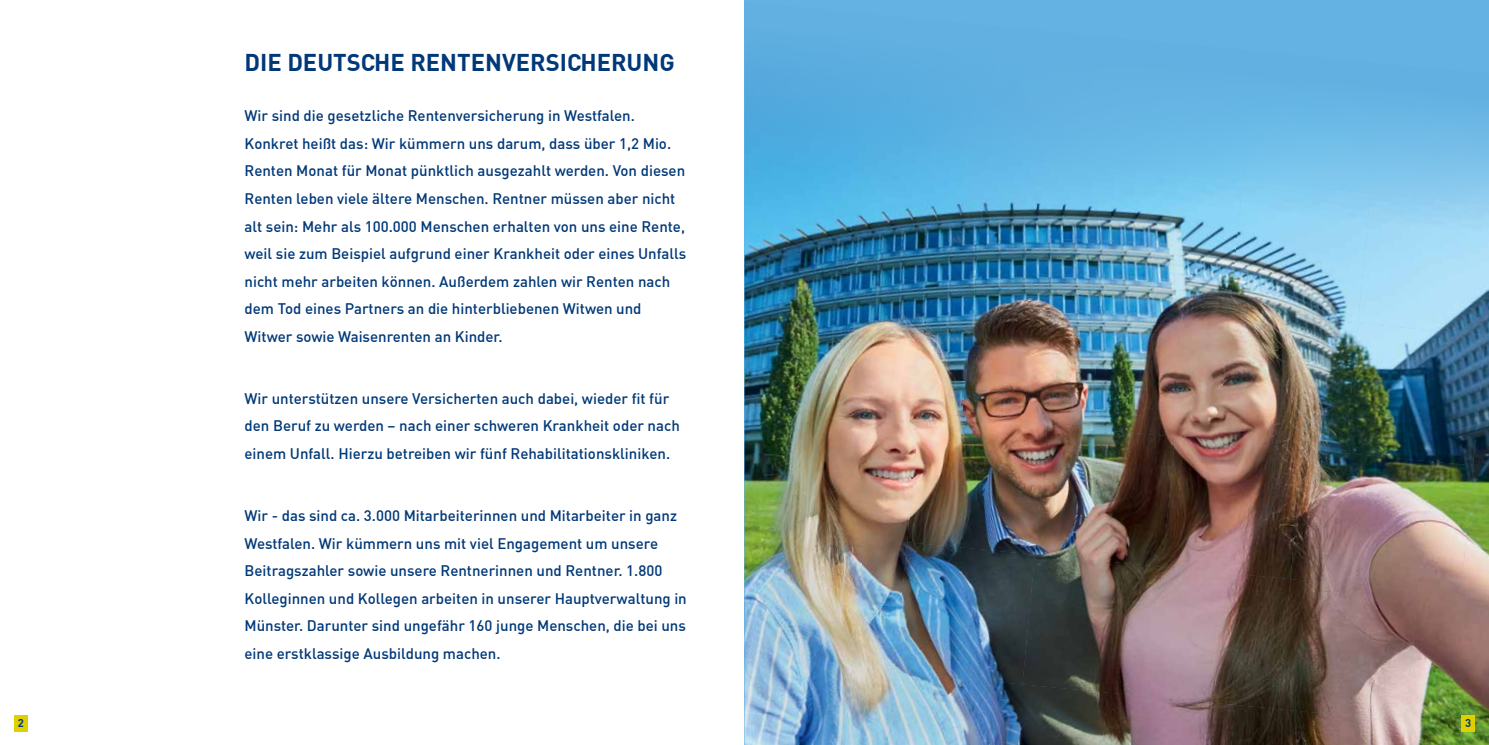
<style>
.page{position:relative;width:1489px;height:745px;background:#fff}
.page>*{position:absolute;margin:0;border:0;box-sizing:border-box;transform-origin:0 0}
.t1{font:700 23.75px "DIN";color:#003878}
.t2{font:500 15px/27.5px "DIN";color:#003878}
.t3{font:700 11.25px "DIN";color:#003878}
</style>
<div class="page">
<div style="left:744px;top:0;width:744px;height:744px;background:#63b2e3"></div>
<div style="left:859px;top:39px;width:87px;height:105px;background:#5aaee0"></div>
<div style="left:1115px;top:138px;width:127px;height:30px;background:#6dbee9"></div>
<img style="left:1242px;top:127px;width:128px;height:54px">
<img style="left:1370px;top:124px;width:118px;height:69px">
<img style="left:744px;top:133px;width:115px;height:131px">
<img style="left:847px;top:144px;width:127px;height:130px">
<img style="left:974px;top:158px;width:141px;height:128px">
<img style="left:1102px;top:168px;width:140px;height:130px">
<img style="left:1229px;top:181px;width:141px;height:129px">
<img style="left:1357px;top:193px;width:131px;height:130px">
<img style="left:1445px;top:299px;width:43px;height:445px">
<img style="left:744px;top:264px;width:103px;height:131px">
<img style="left:834px;top:274px;width:140px;height:138px">
<img style="left:962px;top:286px;width:140px;height:138px">
<img style="left:1089px;top:298px;width:141px;height:138px">
<img style="left:1217px;top:310px;width:140px;height:138px">
<img style="left:1345px;top:323px;width:140px;height:142px">
<img style="left:744px;top:395px;width:175px;height:99px">
<img style="left:907px;top:412px;width:140px;height:129px">
<img style="left:1034px;top:424px;width:141px;height:130px">
<img style="left:1162px;top:436px;width:140px;height:130px">
<img style="left:1290px;top:448px;width:140px;height:130px">
<img style="left:1402px;top:461px;width:70px;height:283px">
<img style="left:744px;top:482px;width:124px;height:131px">
<img style="left:844px;top:494px;width:67px;height:250px">
<img style="left:894px;top:541px;width:141px;height:130px">
<img style="left:1022px;top:554px;width:140px;height:138px">
<img style="left:1149px;top:566px;width:141px;height:138px">
<img style="left:1277px;top:578px;width:140px;height:143px">
<img style="left:744px;top:613px;width:112px;height:131px">
<img style="left:887px;top:671px;width:220px;height:73px">
<img style="left:1102px;top:692px;width:133px;height:52px">
<img style="left:1231px;top:704px;width:174px;height:40px">
<div style="left:1461px;top:714px;width:13px;height:17px;background:#e0d000"></div>
<div style="left:14px;top:714px;width:13px;height:17px;background:#e0d000"></div>
<h1 class="t1" style="left:244px;top:47px;width:431px">DIE DEUTSCHE RENTENVERSICHERUNG</h1>
<p class="t2" style="left:244px;top:102px;width:443px">Wir sind die gesetzliche Rentenversicherung in Westfalen.<br>Konkret heißt das: Wir kümmern uns darum, dass über 1,2 Mio.<br>Renten Monat für Monat pünktlich ausgezahlt werden. Von diesen Renten leben viele ältere Menschen. Rentner müssen aber nicht alt sein: Mehr als 100.000 Menschen erhalten von uns eine Rente, weil sie zum Beispiel aufgrund einer Krankheit oder eines Unfalls nicht mehr arbeiten können. Außerdem zahlen wir Renten nach dem Tod eines Partners an die hinterbliebenen Witwen und Witwer sowie Waisenrenten an Kinder.</p>
<p class="t2" style="left:244px;top:384px;width:437px">Wir unterstützen unsere Versicherten auch dabei, wieder fit für den Beruf zu werden – nach einer schweren Krankheit oder nach einem Unfall. Hierzu betreiben wir fünf Rehabilitationskliniken.</p>
<p class="t2" style="left:244px;top:501px;width:444px">Wir - das sind ca. 3.000 Mitarbeiterinnen und Mitarbeiter in ganz Westfalen. Wir kümmern uns mit viel Engagement um unsere Beitragszahler sowie unsere Rentnerinnen und Rentner. 1.800<br>Kolleginnen und Kollegen arbeiten in unserer Hauptverwaltung in Münster. Darunter sind ungefähr 160 junge Menschen, die bei uns eine erstklassige Ausbildung machen.</p>
<p class="t3" style="left:18px;top:715px;width:8px">2</p>
<p class="t3" style="left:1464px;top:715px;width:8px">3</p>
</div>
